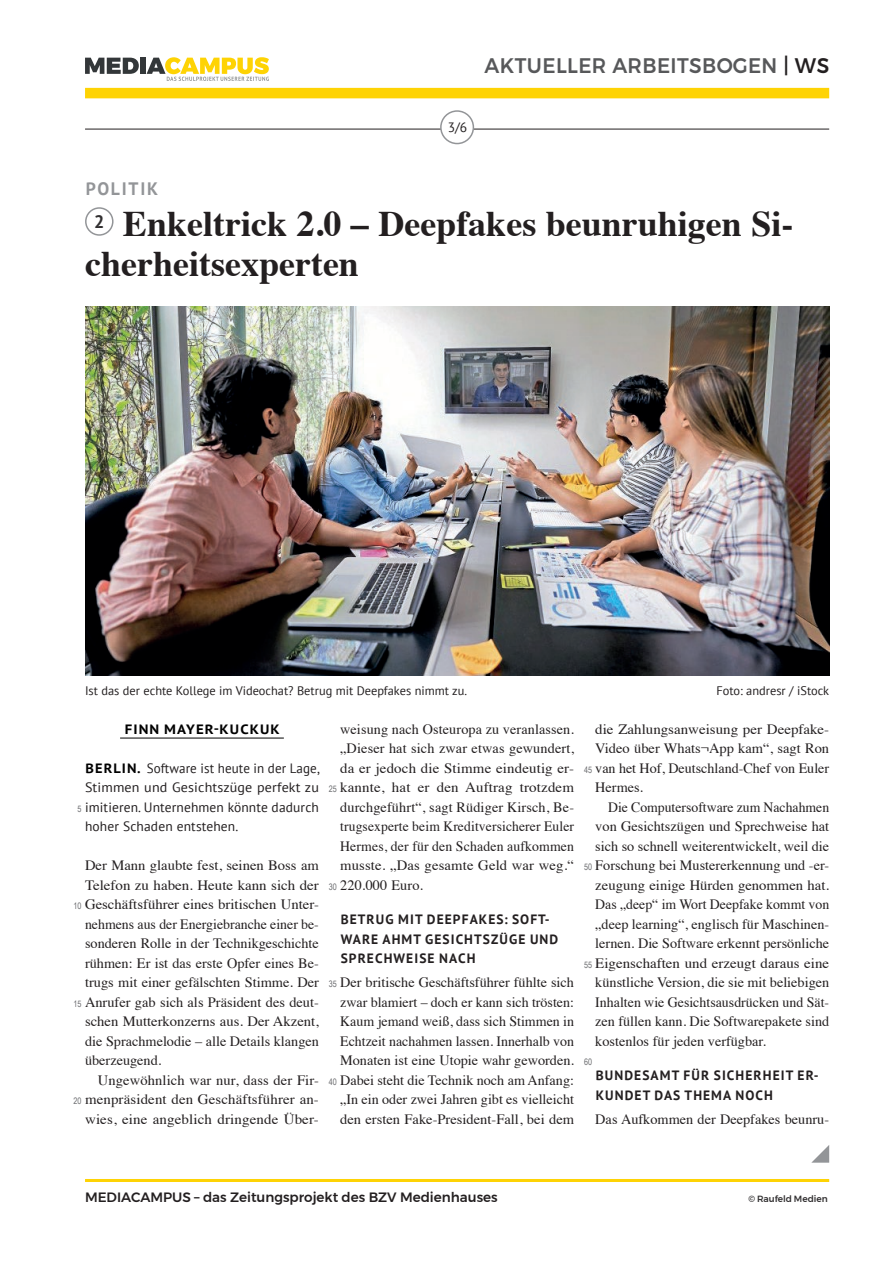
<style>
.page{position:relative;width:893px;height:1263px;background:#fff}
.page>*{position:absolute;margin:0;border:0;box-sizing:border-box;transform-origin:0 0}
.t1{font:700 36px/40.5px "Times";color:#231f20}
.t2{font:500 21px "Montserrat";letter-spacing:.02em;color:#57585a;scale:.95 1}
.t3{font:700 18px "PT Sans";letter-spacing:.1em;color:#939598}
.t4{font:14.25px/19.5px "Times";color:#231f20;text-align:justify}
.t5{font:14.25px/19.5px "Times";color:#231f20;text-align:justify;scale:.96 1}
.t6{font:14.25px/19.5px "Times";color:#231f20;text-align:justify;scale:1.05 1}
.t7{font:13.5px/19.5px "PT Sans";letter-spacing:.01em;color:#231f20;text-align:justify}
.t8{font:700 13.5px/19.5px "PT Sans";letter-spacing:.08em;color:#231f20}
.t9{font:500 13.5px "Montserrat";color:#231f20}
.t10{font:700 13.5px "PT Sans";letter-spacing:.075em;color:#000;scale:1.1 1}
.t11{font:12.3px "PT Sans";color:#231f20}
.t12{font:9px "Arial Narrow";letter-spacing:-.005em;color:#6c6d70}
.t13{font:500 9px "Montserrat";color:#312f30}
.s1{color:#231f20}
.s2{font-weight:700;color:#000}
</style>
<div class="page">
<hr style="left:85px;top:129px;width:744px;height:1px;background:#231f20">
<div style="left:85px;top:88px;width:744px;height:10px;background:#fed304"></div>
<hr style="left:85px;top:1179px;width:744px;height:3px;background:#fed304">
<div style="left:441px;top:111px;width:32px;height:33px;background:#fff;border-radius:50%"></div>
<div style="left:440px;top:110px;width:34px;height:34px;border:2px solid #939598;border-radius:50%"></div>
<svg style="left:85px;top:58px;width:54px;height:16px"></svg>
<div style="left:140px;top:58px;width:6px;height:16px;background:#333739"></div>
<svg style="left:147px;top:57px;width:122px;height:24px"></svg>
<div style="left:85px;top:207px;width:29px;height:29px;border:2px solid #939598;border-radius:50%"></div>
<hr style="left:120px;top:738px;width:164px;height:1px;background:#000">
<img style="left:85px;top:306px;width:744px;height:369px">
<svg style="left:811px;top:1145px;width:18px;height:18px"></svg>
<h2 class="t2" style="left:485px;top:49px;width:364px">AKTUELLER ARBEITSBOGEN <span class="s1">| WS</span></h2>
<p class="t7" style="left:448px;top:117px;width:21px">3/6</p>
<p class="t3" style="left:86px;top:177px;width:74px">POLITIK</p>
<h1 class="t1" style="left:85px;top:199px;width:710px"><sup>2</sup> Enkeltrick 2.0 – Deepfakes beunruhigen Si&shy;cherheitsexperten</h1>
<p class="t11" style="left:85px;top:682px;width:383px">Ist das der echte Kollege im Videochat? Betrug mit Deepfakes nimmt zu.</p>
<p class="t11" style="left:716px;top:682px;width:114px">Foto: andresr / iStock</p>
<p class="t10" style="left:125px;top:720px;width:142px">FINN MAYER-KUCKUK</p>
<p class="t7" style="left:85px;top:758px;width:236px"><span class="s2">BERLIN.</span> Software ist heute in der Lage, Stimmen und Gesichtszüge perfekt zu imitieren. Unternehmen könnte dadurch hoher Schaden entstehen.</p>
<p class="t4" style="left:85px;top:854px;width:235px">Der Mann glaubte fest, seinen Boss am Telefon zu haben. Heute kann sich der Geschäftsführer eines britischen Unter&shy;nehmens aus der Energiebranche einer be&shy;sonderen Rolle in der Technikgeschichte rühmen: Er ist das erste Opfer eines Be&shy;trugs mit einer gefälschten Stimme. Der Anrufer gab sich als Präsident des deut&shy;schen Mutterkonzerns aus. Der Akzent, die Sprachmelodie – alle Details klangen überzeugend.</p>
<p class="t4" style="left:85px;top:1069px;width:235px;text-indent:13px">Ungewöhnlich war nur, dass der Fir&shy;menpräsident den Geschäftsführer an&shy;wies, eine angeblich dringende Über-</p>
<p class="t4" style="left:340px;top:718px;width:235px">weisung nach Osteuropa zu veranlassen. „Dieser hat sich zwar etwas gewundert, da er jedoch die Stimme eindeutig er&shy;kannte, hat er den Auftrag trotzdem durchgeführt“, sagt Rüdiger Kirsch, Be&shy;trugsexperte beim Kreditversicherer Euler Hermes, der für den Schaden aufkommen musste. „Das gesamte Geld war weg.“ 220.000 Euro.</p>
<p class="t8" style="left:341px;top:909px;width:219px">BETRUG MIT DEEPFAKES: SOFT-<br>WARE AHMT GESICHTSZÜGE UND<br>SPRECHWEISE NACH</p>
<p class="t4" style="left:340px;top:971px;width:235px">Der britische Geschäftsführer fühlte sich zwar blamiert – doch er kann sich trösten:<br>Kaum jemand weiß, dass sich Stimmen in Echtzeit nachahmen lassen. Innerhalb von Monaten ist eine Utopie wahr geworden.<br>Dabei steht die Technik noch am Anfang: „In ein oder zwei Jahren gibt es vielleicht den ersten Fake-President-Fall, bei dem</p>
<p class="t6" style="left:595px;top:718px;width:224px">die Zahlungsanweisung per Deepfake-Video über Whats¬App kam“, sagt Ron van het Hof, Deutschland-Chef von Euler Hermes.</p>
<p class="t5" style="left:595px;top:796px;width:245px;text-indent:13px">Die Computersoftware zum Nachahmen von Gesichtszügen und Sprechweise hat sich so schnell weiterentwickelt, weil die Forschung bei Mustererkennung und -er&shy;zeugung einige Hürden genommen hat.<br>Das „deep“ im Wort Deepfake kommt von „deep learning“, englisch für Maschinen&shy;lernen. Die Software erkennt persönliche Eigenschaften und erzeugt daraus eine künstliche Version, die sie mit beliebigen Inhalten wie Gesichtsausdrücken und Sät&shy;zen füllen kann. Die Softwarepakete sind kostenlos für jeden verfügbar.</p>
<p class="t8" style="left:596px;top:1065px;width:224px">BUNDESAMT FÜR SICHERHEIT ER-<br>KUNDET DAS THEMA NOCH</p>
<p class="t4" style="left:595px;top:1108px;width:235px">Das Aufkommen der Deepfakes beunru-</p>
<p class="t12" style="left:584px;top:763px;width:9px">45</p>
<p class="t12" style="left:329px;top:782px;width:9px">25</p>
<p class="t12" style="left:78px;top:802px;width:6px">5</p>
<p class="t12" style="left:584px;top:860px;width:9px">50</p>
<p class="t12" style="left:329px;top:880px;width:9px">30</p>
<p class="t12" style="left:74px;top:899px;width:9px">10</p>
<p class="t12" style="left:584px;top:958px;width:9px">55</p>
<p class="t12" style="left:329px;top:977px;width:9px">35</p>
<p class="t12" style="left:74px;top:997px;width:9px">15</p>
<p class="t12" style="left:584px;top:1055px;width:9px">60</p>
<p class="t12" style="left:329px;top:1075px;width:9px">40</p>
<p class="t12" style="left:74px;top:1094px;width:9px">20</p>
<p class="t9" style="left:85px;top:1186px;width:414px">MEDIACAMPUS – das Zeitungsprojekt des BZV Medienhauses</p>
<p class="t13" style="left:748px;top:1191px;width:81px">© Raufeld Medien</p>
</div>
